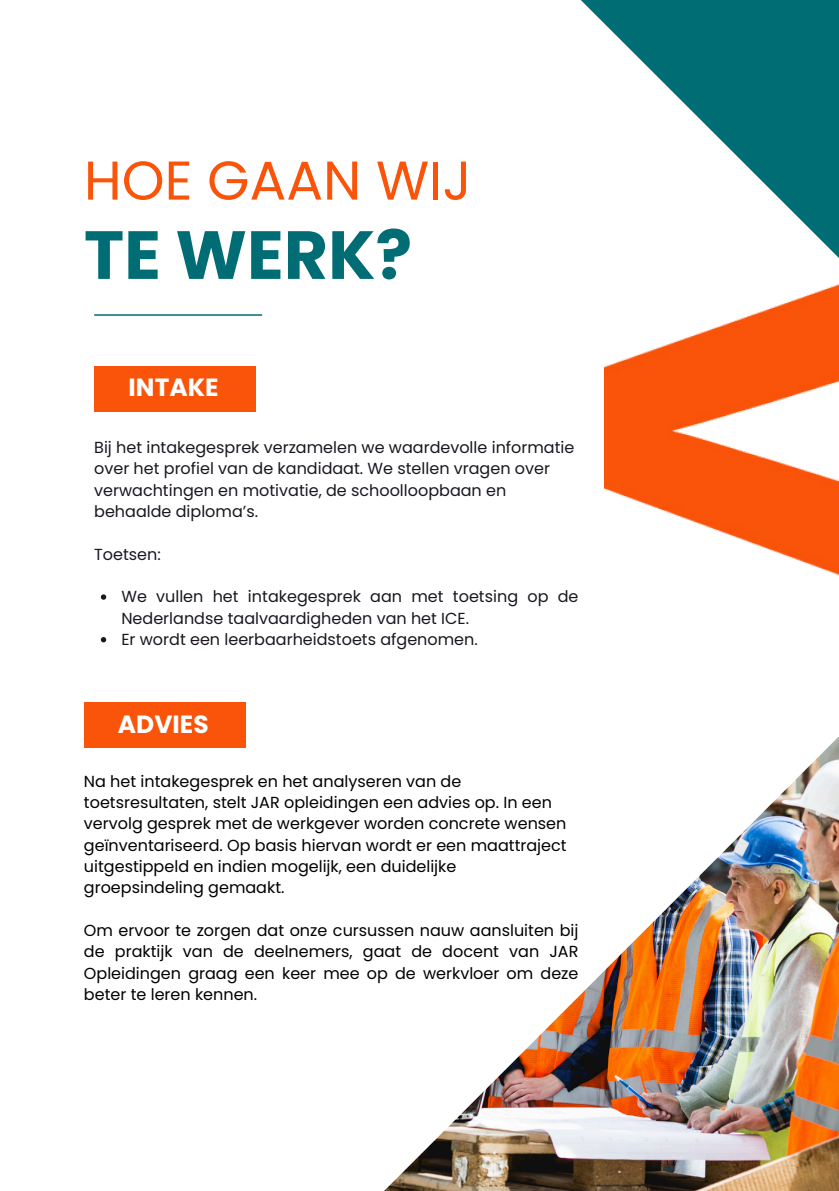
<style>
.page{position:relative;width:839px;height:1191px;background:#fff}
.page>*{position:absolute;margin:0;border:0;box-sizing:border-box;transform-origin:0 0}
.t1{font:700 68px "Poppins";color:#006d75}
.t2{font:54.6px "Poppins";color:#f95409}
.t3{font:700 24.8px "Poppins";color:#fff}
.t4{font:16px/21.4px "Poppins";color:#000}
.t5{font:16px/21.4px "Poppins";color:#1b161f}
</style>
<div class="page">
<svg style="left:581px;top:0;width:257px;height:368px;fill:#006d75"></svg>
<hr style="left:94px;top:314px;width:168px;height:2px;background:#006d75">
<img style="left:384px;top:737px;width:454px;height:454px">
<div style="left:94px;top:366px;width:161px;height:45px;background:#f95409"></div>
<div style="left:84px;top:703px;width:161px;height:45px;background:#f95409"></div>
<svg style="left:101px;top:594px;width:5px;height:6px"></svg>
<svg style="left:101px;top:637px;width:5px;height:5px"></svg>
<img style="left:605px;top:191px;width:233px;height:384px">
<h1 class="t2" style="left:84px;top:142px;width:389px">HOE GAAN WIJ</h1>
<h3 class="t1" style="left:84px;top:208px;width:329px">TE WERK?</h3>
<p class="t3" style="left:129px;top:370px;width:91px">INTAKE</p>
<p class="t5" style="left:94px;top:437px;width:481px">Bij het intakegesprek verzamelen we waardevolle informatie over het profiel van de kandidaat. We stellen vragen over verwachtingen en motivatie, de schoolloopbaan en behaalde diploma’s.</p>
<p class="t5" style="left:94px;top:543px;width:68px">Toetsen:</p>
<p class="t5" style="left:121px;top:586px;width:458px">We vullen het intakegesprek aan met toetsing op de<br>Nederlandse taalvaardigheden van het ICE.</p>
<h3 class="t5" style="left:121px;top:629px;width:358px">Er wordt een leerbaarheidstoets afgenomen.</h3>
<p class="t3" style="left:118px;top:707px;width:92px">ADVIES</p>
<p class="t4" style="left:84px;top:770px;width:484px">Na het intakegesprek en het analyseren van de toetsresultaten, stelt JAR opleidingen een advies op. In een vervolg gesprek met de werkgever worden concrete wensen geïnventariseerd. Op basis hiervan wordt er een maattraject uitgestippeld en indien mogelijk, een duidelijke groepsindeling gemaakt.</p>
<h2 class="t4" style="left:84px;top:920px;width:496px;text-align:justify">Om ervoor te zorgen dat onze cursussen nauw aansluiten bij de praktijk van de deelnemers, gaat de docent van JAR Opleidingen graag een keer mee op de werkvloer om deze beter te leren kennen.</h2>
</div>
